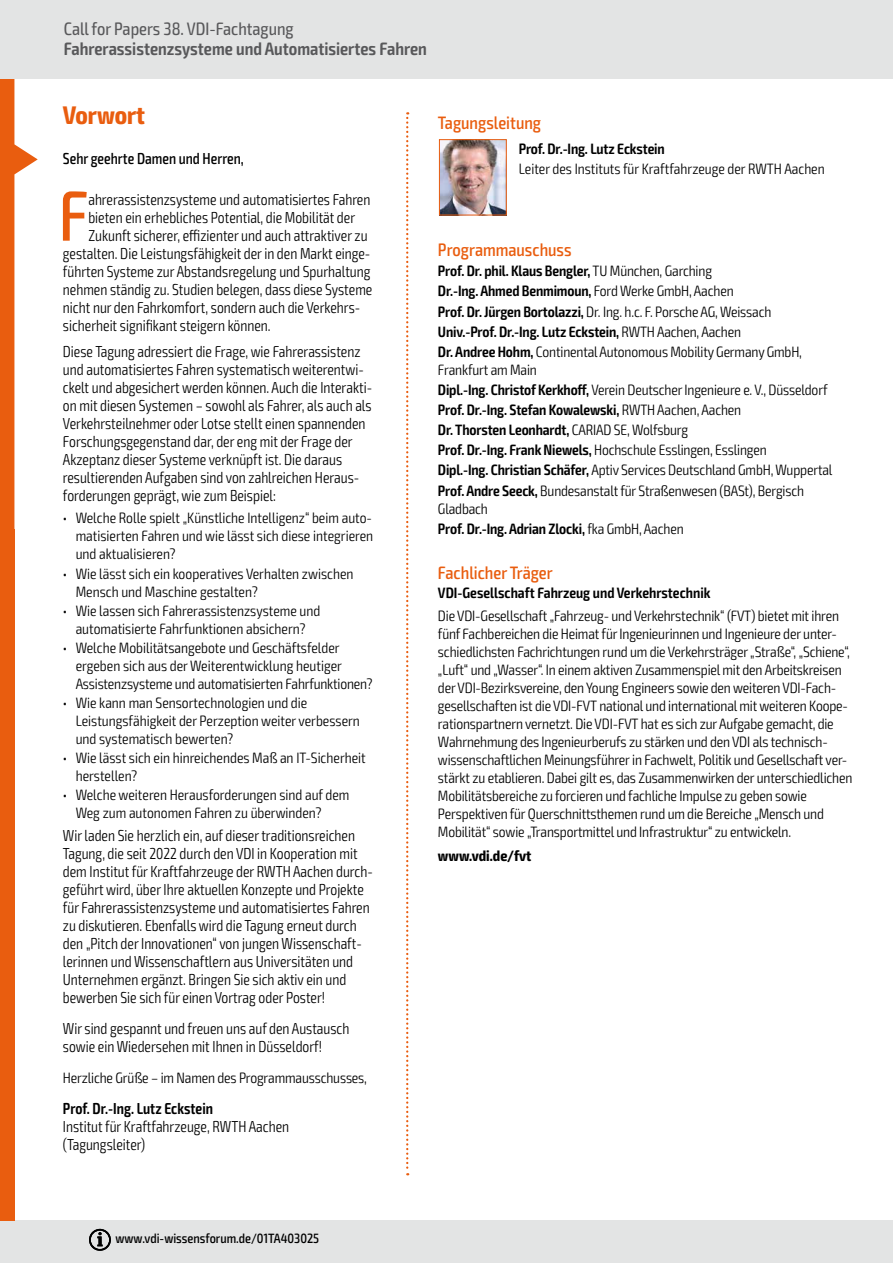
<style>
.page{position:relative;width:893px;height:1263px;background:#fff}
.page>*{position:absolute;margin:0;border:0;box-sizing:border-box;transform-origin:0 0}
.t1{font:500 condensed 71.25px "Exo 2";color:#e95d0f;scale:.94 1}
.t2{font:700 condensed 25.5px "Exo 2";color:#e95d0f}
.t3{font:600 condensed 18px "Exo 2";color:#58585a}
.t4{font:500 condensed 18px "Exo 2";color:#e95d0f}
.t5{font:condensed 18px "Exo 2";color:#58585a}
.t6{font:300 condensed 15.9px/18px "Exo 2";color:#000;scale:.94 1}
.t7{font:500 condensed 15.9px "Exo 2";color:#000;scale:.94 1}
.t8{font:600 condensed 15.9px "Exo 2";color:#000;scale:.94 1}
.t9{font:300 condensed 15px/18px "Exo 2";letter-spacing:-.01em;color:#000}
.t10{font:600 condensed 15px/20.1px "Exo 2";letter-spacing:-.01em;color:#000}
.t11{font:700 condensed 15px "Exo 2";color:#000}
.t12{font:500 condensed 13.5px "Exo 2";color:#000}
.s1{font-weight:600}
.s2{font-weight:300}
</style>
<div class="page">
<svg style="left:0;top:79px;width:38px;height:467px"></svg>
<div style="left:0;top:0;width:893px;height:79px;background:#e3e4e4"></div>
<div style="left:0;top:1220px;width:893px;height:43px;background:#e3e4e4"></div>
<div style="left:0;top:529px;width:14px;height:691px;background:#e95d0f"></div>
<svg style="left:406px;top:112px;width:2px;height:1063px"></svg>
<svg style="left:89px;top:1229px;width:22px;height:22px"></svg>
<img style="left:441px;top:141px;width:64px;height:72px">
<div style="left:439px;top:139px;width:68px;height:76px;border:1px solid #e95d0f"></div>
<p class="t5" style="left:64px;top:18px;width:231px">Call for Papers 38. VDI-Fachtagung</p>
<p class="t3" style="left:64px;top:38px;width:365px">Fahrerassistenzsysteme und Automatisiertes Fahren</p>
<h2 class="t2" style="left:63px;top:100px;width:84px">Vorwort</h2>
<p class="t7" style="left:63px;top:149px;width:194px">Sehr geehrte Damen und Herren,</p>
<h1 class="t1" style="left:59px;top:174px;width:33px">F</h1>
<p class="t6" style="left:88px;top:190px;width:302px">ahrerassistenzsysteme und automatisiertes Fahren</p>
<p class="t6" style="left:88px;top:208px;width:285px">bieten ein erhebliches Potential, die Mobilität der</p>
<p class="t6" style="left:88px;top:226px;width:298px">Zukunft sicherer, effizienter und auch attraktiver zu</p>
<p class="t6" style="left:63px;top:244px;width:329px">gestalten. Die Leistungsfähigkeit der in den Markt einge-</p>
<p class="t6" style="left:63px;top:262px;width:329px">führten Systeme zur Abstandsregelung und Spurhaltung</p>
<p class="t6" style="left:63px;top:280px;width:331px">nehmen ständig zu. Studien belegen, dass diese Systeme</p>
<p class="t6" style="left:63px;top:298px;width:318px">nicht nur den Fahrkomfort, sondern auch die Verkehrs-</p>
<p class="t6" style="left:63px;top:316px;width:222px">sicherheit signifikant steigern können.</p>
<p class="t6" style="left:63px;top:343px;width:330px">Diese Tagung adressiert die Frage, wie Fahrerassistenz und automatisiertes Fahren systematisch weiterentwi&shy;ckelt und abgesichert werden können. Auch die Interakti&shy;on mit diesen Systemen – sowohl als Fahrer, als auch als Verkehrsteilnehmer oder Lotse stellt einen spannenden Forschungsgegenstand dar, der eng mit der Frage der Akzeptanz dieser Systeme verknüpft ist. Die daraus resultierenden Aufgaben sind von zahlreichen Heraus&shy;forderungen geprägt, wie zum Beispiel:</p>
<p class="t9" style="left:76px;top:509px;width:299px;text-align:justify;text-indent:-13px">• Welche Rolle spielt „Künstliche Intelligenz“ beim auto&shy;matisierten Fahren und wie lässt sich diese integrieren und aktualisieren?</p>
<p class="t9" style="left:76px;top:565px;width:279px;text-indent:-13px">• Wie lässt sich ein kooperatives Verhalten zwischen<br>Mensch und Maschine gestalten?</p>
<p class="t9" style="left:63px;top:602px;width:259px;text-align:center">• Wie lassen sich Fahrerassistenzsysteme und automatisierte Fahrfunktionen absichern?</p>
<p class="t9" style="left:76px;top:639px;width:298px;text-indent:-13px">• Welche Mobilitätsangebote und Geschäftsfelder ergeben sich aus der Weiterentwicklung heutiger<br>Assistenzsysteme und automatisierten Fahrfunktionen?</p>
<p class="t9" style="left:76px;top:694px;width:286px;text-indent:-13px">• Wie kann man Sensortechnologien und die<br>Leistungsfähigkeit der Perzeption weiter verbessern und systematisch bewerten?</p>
<p class="t9" style="left:76px;top:749px;width:292px;text-indent:-13px">• Wie lässt sich ein hinreichendes Maß an IT-Sicherheit herstellen?</p>
<p class="t9" style="left:76px;top:786px;width:275px;text-indent:-13px">• Welche weiteren Herausforderungen sind auf dem<br>Weg zum autonomen Fahren zu überwinden?</p>
<p class="t6" style="left:63px;top:827px;width:331px">Wir laden Sie herzlich ein, auf dieser traditionsreichen Tagung, die seit 2022 durch den VDI in Kooperation mit dem Institut für Kraftfahrzeuge der RWTH Aachen durch&shy;geführt wird, über Ihre aktuellen Konzepte und Projekte für Fahrerassistenzsysteme und automatisiertes Fahren zu diskutieren. Ebenfalls wird die Tagung erneut durch den „Pitch der Innovationen“ von jungen Wissenschaft&shy;lerinnen und Wissenschaftlern aus Universitäten und Unternehmen ergänzt. Bringen Sie sich aktiv ein und bewerben Sie sich für einen Vortrag oder Poster!</p>
<p class="t6" style="left:63px;top:1020px;width:306px">Wir sind gespannt und freuen uns auf den Austausch sowie ein Wiedersehen mit Ihnen in Düsseldorf!</p>
<p class="t9" style="left:63px;top:1069px;width:306px">Herzliche Grüße – im Namen des Programmausschusses,</p>
<p class="t8" style="left:63px;top:1098px;width:161px">Prof. Dr.-Ing. Lutz Eckstein</p>
<p class="t6" style="left:63px;top:1117px;width:242px">Institut für Kraftfahrzeuge, RWTH Aachen (Tagungsleiter)</p>
<p class="t4" style="left:438px;top:112px;width:105px">Tagungsleitung</p>
<p class="t10" style="left:519px;top:139px;width:147px">Prof. Dr.-Ing. Lutz Eckstein</p>
<p class="t9" style="left:519px;top:160px;width:307px">Leiter des Instituts für Kraftfahrzeuge der RWTH Aachen</p>
<p class="t4" style="left:438px;top:239px;width:135px">Programmauschuss</p>
<p class="t9" style="left:438px;top:261px;width:366px;line-height:20.1px"><span class="s1">Prof. Dr. phil. Klaus Bengler,</span> TU München, Garching<br><span class="s1">Dr.-Ing. Ahmed Benmimoun,</span> Ford Werke GmbH, Aachen<br><span class="s1">Prof. Dr. Jürgen Bortolazzi,</span> Dr. Ing. h.c. F. Porsche AG, Weissach <span class="s1">Univ.-Prof. Dr.-Ing. Lutz Eckstein,</span> RWTH Aachen, Aachen<br><span class="s1">Dr. Andree Hohm,</span> Continental Autonomous Mobility Germany GmbH,</p>
<p class="t9" style="left:438px;top:360px;width:396px;line-height:20.1px">Frankfurt am Main<br><span class="s1">Dipl.-Ing. Christof Kerkhoff,</span> Verein Deutscher Ingenieure e. V., Düsseldorf <span class="s1">Prof. Dr.-Ing. Stefan Kowalewski,</span> RWTH Aachen, Aachen<br><span class="s1">Dr. Thorsten Leonhardt,</span> CARIAD SE, Wolfsburg<br><span class="s1">Prof. Dr.-Ing. Frank Niewels,</span> Hochschule Esslingen, Esslingen<br><span class="s1">Dipl.-Ing. Christian Schäfer,</span> Aptiv Services Deutschland GmbH, Wuppertal <span class="s1">Prof. Andre Seeck,</span> Bundesanstalt für Straßenwesen (BASt), Bergisch</p>
<p class="t10" style="left:438px;top:499px;width:247px"><span class="s2">Gladbach<br></span>Prof. Dr.-Ing. Adrian Zlocki, <span class="s2">fka GmbH, Aachen</span></p>
<p class="t4" style="left:438px;top:562px;width:116px">Fachlicher Träger</p>
<p class="t10" style="left:438px;top:583px;width:274px">VDI-Gesellschaft Fahrzeug und Verkehrstechnik</p>
<p class="t9" style="left:438px;top:606px;width:416px">Die VDI-Gesellschaft „Fahrzeug- und Verkehrstechnik“ (FVT) bietet mit ihren fünf Fachbereichen die Heimat für Ingenieurinnen und Ingenieure der unter&shy;schiedlichsten Fachrichtungen rund um die Verkehrsträger „Straße“, „Schiene“, „Luft“ und „Wasser“. In einem aktiven Zusammenspiel mit den Arbeitskreisen der VDI-Bezirksvereine, den Young Engineers sowie den weiteren VDI-Fach&shy;gesellschaften ist die VDI-FVT national und international mit weiteren Koope&shy;rationspartnern vernetzt. Die VDI-FVT hat es sich zur Aufgabe gemacht, die Wahrnehmung des Ingenieurberufs zu stärken und den VDI als technisch&shy;wissenschaftlichen Meinungsführer in Fachwelt, Politik und Gesellschaft ver&shy;stärkt zu etablieren. Dabei gilt es, das Zusammenwirken der unterschiedlichen Mobilitätsbereiche zu forcieren und fachliche Impulse zu geben sowie Perspektiven für Querschnittsthemen rund um die Bereiche „Mensch und Mobilität“ sowie „Transportmittel und Infrastruktur“ zu entwickeln.</p>
<p class="t11" style="left:438px;top:847px;width:95px">www.vdi.de/fvt</p>
<p class="t12" style="left:115px;top:1230px;width:205px">www.vdi-wissensforum.de/01TA403025</p>
</div>
